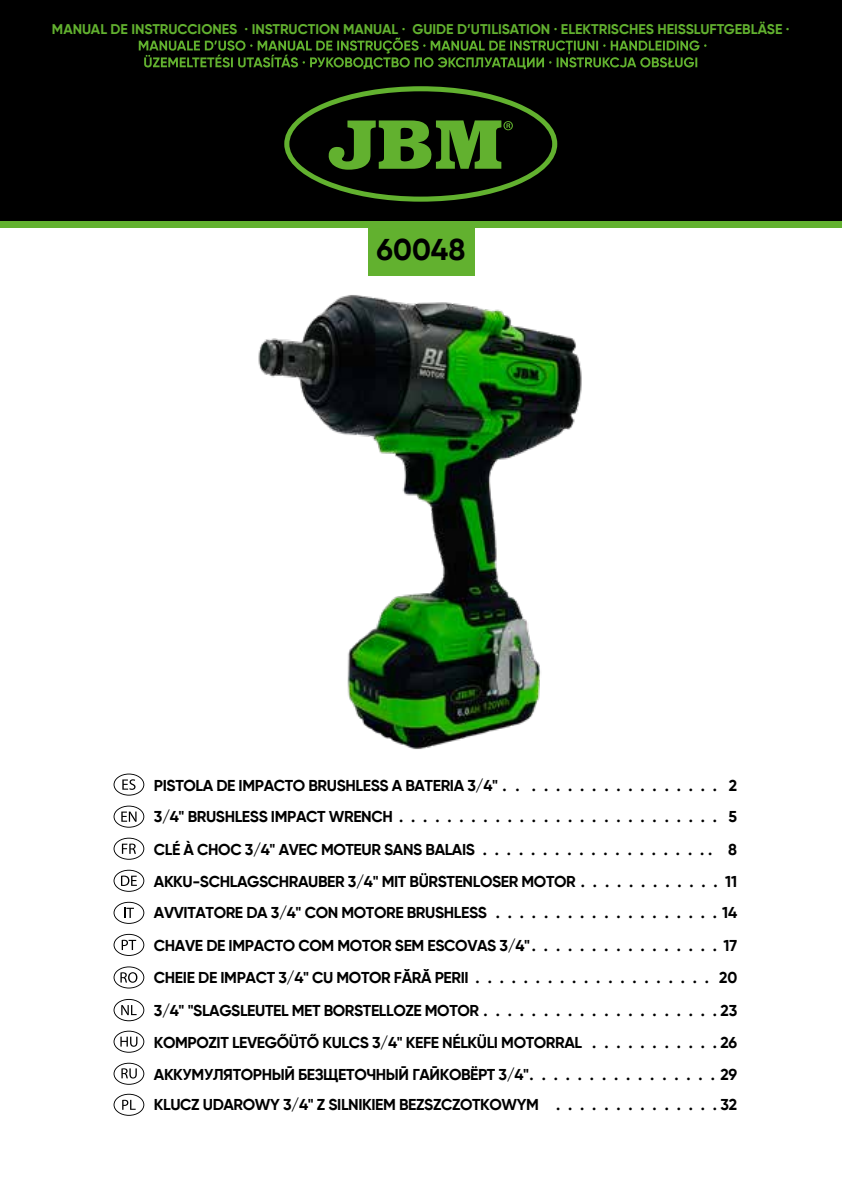
<style>
.page{position:relative;width:842px;height:1191px;background:#fff}
.page>*{position:absolute;margin:0;border:0;box-sizing:border-box;transform-origin:0 0}
.t1{font:700 30px "Gilroy";color:#000}
.t2{font:700 15.8px "Gilroy";letter-spacing:-.025em;color:#000}
.t3{font:700 14px "Gilroy";color:#62b12f}
</style>
<div class="page">
<img style="left:258px;top:295px;width:324px;height:455px">
<svg style="left:114px;top:1093px;width:30px;height:22px"></svg>
<svg style="left:114px;top:773px;width:30px;height:22px"></svg>
<svg style="left:114px;top:934px;width:30px;height:22px"></svg>
<svg style="left:114px;top:1030px;width:30px;height:22px"></svg>
<svg style="left:114px;top:837px;width:30px;height:22px"></svg>
<svg style="left:114px;top:805px;width:30px;height:22px"></svg>
<svg style="left:114px;top:869px;width:30px;height:22px"></svg>
<svg style="left:114px;top:966px;width:30px;height:22px"></svg>
<svg style="left:114px;top:1062px;width:30px;height:22px"></svg>
<svg style="left:114px;top:901px;width:30px;height:23px"></svg>
<svg style="left:114px;top:999px;width:30px;height:22px"></svg>
<div style="left:368px;top:221px;width:106px;height:55px;background:#62b12f"></div>
<div style="left:0;top:0;width:842px;height:225px;background:#000"></div>
<svg style="left:284px;top:86px;width:273px;height:116px"></svg>
<div style="left:0;top:221px;width:842px;height:7px;background:#62b12f"></div>
<svg style="left:139px;top:38px;width:567px;height:31px"></svg>
<p class="t3" style="left:52px;top:20px;width:739px">MANUAL DE INSTRUCCIONES · INSTRUCTION MANUAL · GUIDE D’UTILISATION · ELEKTRISCHES HEISSLUFTGEBLÄSE ·</p>
<h1 class="t1" style="left:376px;top:231px;width:91px">60048</h1>
<p class="t2" style="left:154px;top:775px;width:585px">PISTOLA DE IMPACTO BRUSHLESS A BATERIA 3/4" . . . . . . . . . . . . . . . . . . 2</p>
<p class="t2" style="left:154px;top:807px;width:585px">3/4" BRUSHLESS IMPACT WRENCH........................... 5</p>
<p class="t2" style="left:154px;top:840px;width:585px">CLÉ À CHOC 3/4" AVEC MOTEUR SANS BALAIS . . . . . . . . . . . . . . . . . . . . 8</p>
<p class="t2" style="left:154px;top:872px;width:585px">AKKU-SCHLAGSCHRAUBER 3/4" MIT BÜRSTENLOSER MOTOR . . . . . . . . . . . . 11</p>
<p class="t2" style="left:154px;top:903px;width:585px">AVVITATORE DA 3/4" CON MOTORE BRUSHLESS . . . . . . . . . . . . . . . . . . . 14</p>
<p class="t2" style="left:154px;top:935px;width:585px">CHAVE DE IMPACTO COM MOTOR SEM ESCOVAS 3/4". . . . . . . . . . . . . . . . . 17</p>
<p class="t2" style="left:154px;top:967px;width:585px">CHEIE DE IMPACT 3/4" CU MOTOR FĂRĂ PERII . . . . . . . . . . . . . . . . . . . . 20</p>
<p class="t2" style="left:154px;top:1000px;width:585px">3/4" "SLAGSLEUTEL MET BORSTELLOZE MOTOR . . . . . . . . . . . . . . . . . . . . 23</p>
<p class="t2" style="left:154px;top:1033px;width:585px">KOMPOZIT LEVEGŐÜTŐ KULCS 3/4" KEFE NÉLKÜLI MOTORRAL . . . . . . . . . . . 26</p>
<p class="t2" style="left:154px;top:1064px;width:585px">АККУМУЛЯТОРНЫЙ БЕЗЩЕТОЧНЫЙ ГАЙКОВЁРТ 3/4". . . . . . . . . . . . . . . . 29</p>
<p class="t2" style="left:154px;top:1095px;width:585px">KLUCZ UDAROWY 3/4" Z SILNIKIEM BEZSZCZOTKOWYM . . . . . . . . . . . . . . 32</p>
</div>
